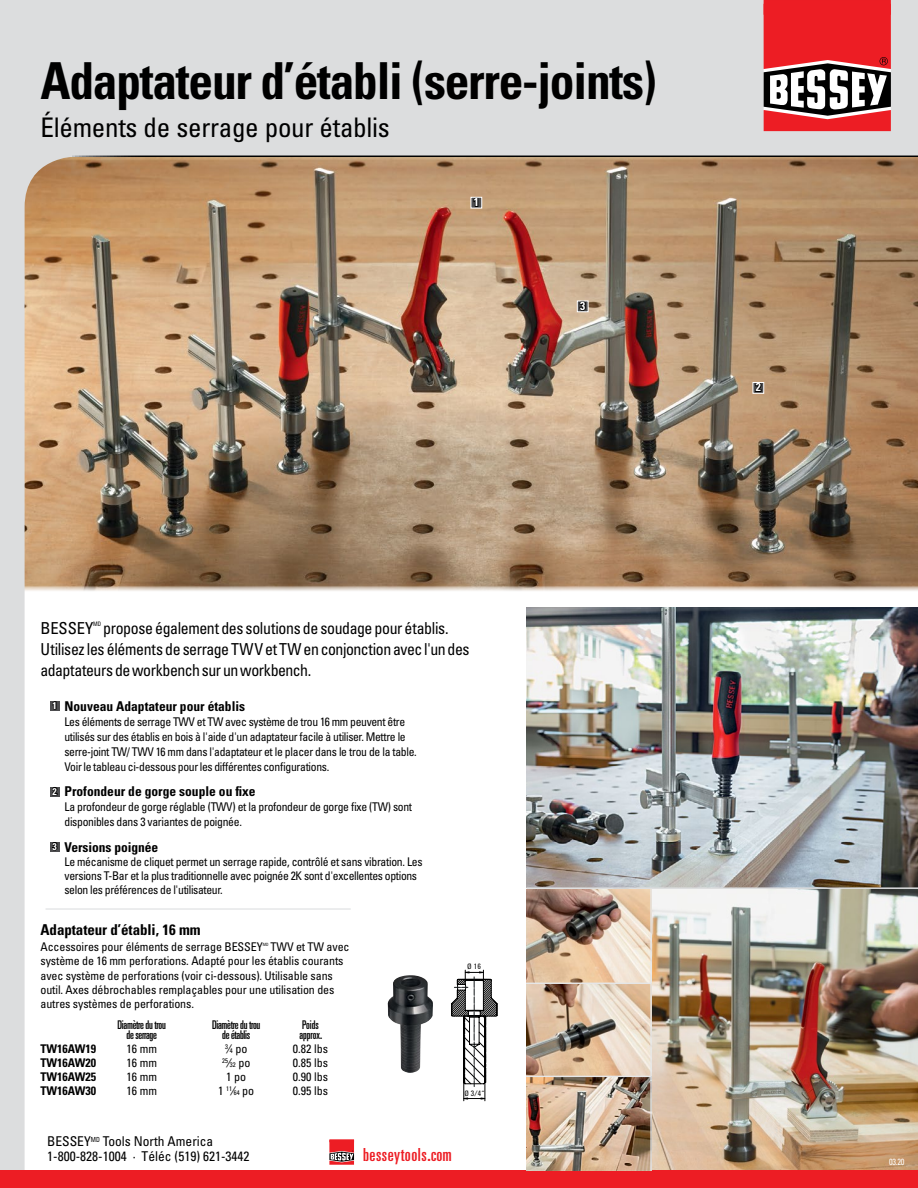
<style>
.page{position:relative;width:918px;height:1188px;background:#fff}
.page>*{position:absolute;margin:0;border:0;box-sizing:border-box;transform-origin:0 0}
.t1{font:700 condensed 51px "Univers LT";letter-spacing:-.025em;color:#000}
.t2{font:condensed 27px "Univers LT";letter-spacing:-.01em;color:#000}
.t3{font:ultra-condensed 18px "Univers LT";letter-spacing:.03em;color:#ed1d24}
.t4{font:condensed 16.5px/21px "Univers LT";letter-spacing:-.025em;color:#000;scale:.96 1}
.t5{font:condensed 16.5px "Univers LT";letter-spacing:-.025em;color:#000}
.t6{font:700 condensed 15px "Univers LT";letter-spacing:-.005em;color:#000}
.t7{font:700 condensed 13.5px "Univers LT";color:#000}
.t8{font:condensed 13.5px/15px "Univers LT";color:#000}
.t9{font:condensed 12px/14.2px "Univers LT";letter-spacing:-.025em;color:#000}
.t10{font:ultra-condensed 12px/10.5px "Univers LT";letter-spacing:-.025em;color:#000;text-align:center;scale:.95 1}
.t11{font:700 condensed 12px "Univers LT";color:#000}
.t12{font:ultra-condensed 12px/10.5px "Univers LT";color:#000;scale:.93 1}
.t13{font:700 condensed 11.55px "Univers LT";color:#fff}
.t14{font:condensed 9px "Univers LT";color:#fff;scale:.9 1}
.t15{font:7.65px "Utah WGL Cond";color:#000}
.t16{font:condensed 6.6px "Univers LT";color:#000}
.t17{font:condensed 6.15px "Univers LT";color:#000;scale:.9 1}
.t18{font:condensed 4.35px "Univers LT";color:#000;scale:.9 1}
.s1{font-size:9.75px;color:#fff}
.s2{font-size:6.6px}
.s3{font-size:12px}
</style>
<div class="page">
<img style="left:0;top:0;width:918px;height:1171px">
<hr style="left:68px;top:156px;width:850px;height:1px;background:#fff">
<div style="left:0;top:1171px;width:918px;height:17px;background:#ed1d24"></div>
<hr style="left:329px;top:1139px;width:25px;height:3px;background:#ed1d24">
<svg style="left:329px;top:1140px;width:25px;height:25px"></svg>
<div style="left:764px;top:0;width:127px;height:15px;background:#ed1d24"></div>
<svg style="left:764px;top:15px;width:127px;height:116px"></svg>
<img style="left:526px;top:889px;width:124px;height:94px">
<img style="left:526px;top:984px;width:124px;height:186px">
<hr style="left:526px;top:983px;width:125px;height:1px;background:#e6e7e8">
<hr style="left:650px;top:889px;width:2px;height:282px;background:#e6e7e8">
<hr style="left:526px;top:1076px;width:125px;height:1px;background:#e6e7e8">
<img style="left:388px;top:975px;width:45px;height:98px">
<svg style="left:451px;top:970px;width:46px;height:131px"></svg>
<div style="left:471px;top:197px;width:11px;height:11px;background:#4d4d4f"></div>
<svg style="left:472px;top:196px;width:7px;height:10px"></svg>
<div style="left:471px;top:197px;width:11px;height:11px;border:1px solid #fff"></div>
<svg style="left:754px;top:381px;width:8px;height:10px"></svg>
<div style="left:753px;top:382px;width:11px;height:11px;border:1px solid #fff"></div>
<svg style="left:578px;top:300px;width:9px;height:10px"></svg>
<div style="left:577px;top:301px;width:11px;height:11px;border:1px solid #fff"></div>
<div style="left:50px;top:701px;width:9px;height:10px;background:#4d4d4f"></div>
<svg style="left:51px;top:700px;width:6px;height:10px"></svg>
<div style="left:50px;top:787px;width:9px;height:9px;background:#4d4d4f"></div>
<svg style="left:51px;top:786px;width:7px;height:10px"></svg>
<div style="left:50px;top:842px;width:9px;height:10px;background:#4d4d4f"></div>
<svg style="left:51px;top:841px;width:7px;height:10px"></svg>
<h1 class="t1" style="left:40px;top:50px;width:618px">Adaptateur d’établi (serre-joints)</h1>
<h2 class="t2" style="left:40px;top:110px;width:351px">Éléments de serrage pour établis</h2>
<p class="t13" style="left:474px;top:195px;width:7px">1</p>
<p class="t13" style="left:580px;top:299px;width:7px">3</p>
<h3 class="t5" style="left:40px;top:618px;width:54px">BESSEY</h3>
<p class="t17" style="left:93px;top:620px;width:10px">MD</p>
<h3 class="t4" style="left:41px;top:618px;width:448px;text-indent:63px">propose également des solutions de soudage pour établis.<br>Utilisez les éléments de serrage TWV et TW en conjonction avec l'un des adaptateurs de workbench sur un workbench.</h3>
<p class="t7" style="left:53px;top:698px;width:194px"><span class="s1">1</span> Nouveau Adaptateur pour établis</p>
<p class="t9" style="left:64px;top:714px;width:354px;line-height:15px">Les éléments de serrage TWV et TW avec système de trou 16 mm peuvent être utilisés sur des établis en bois à l'aide d'un adaptateur facile à utiliser. Mettre le serre-joint TW/ TWV 16 mm dans l'adaptateur et le placer dans le trou de la table.<br>Voir le tableau ci-dessous pour les différentes configurations.</p>
<p class="t7" style="left:53px;top:783px;width:205px"><span class="s1">2</span> Profondeur de gorge souple ou fixe</p>
<p class="t9" style="left:65px;top:800px;width:349px;line-height:15px">La profondeur de gorge réglable (TWV) et la profondeur de gorge fixe (TW) sont disponibles dans 3 variantes de poignée.</p>
<p class="t7" style="left:53px;top:838px;width:107px"><span class="s1">3</span> Versions poignée</p>
<p class="t9" style="left:65px;top:854px;width:360px">Le mécanisme de cliquet permet un serrage rapide, contrôlé et sans vibration. Les versions T-Bar et la plus traditionnelle avec poignée 2K sont d'excellentes options selon les préférences de l'utilisateur.</p>
<p class="t6" style="left:40px;top:920px;width:162px">Adaptateur d’établi, 16 mm</p>
<p class="t9" style="left:40px;top:940px;width:224px">Accessoires pour éléments de serrage BESSEY</p>
<p class="t18" style="left:263px;top:941px;width:8px">MD</p>
<p class="t9" style="left:40px;top:940px;width:311px;text-indent:230px">TWV et TW avec système de 16 mm perforations. Adapté pour les établis courants avec système de perforations (voir ci-dessous). Utilisable sans outil. Axes débrochables remplaçables pour une utilisation des autres systèmes de perforations.</p>
<p class="t10" style="left:118px;top:1019px;width:52px">Diamètre du trou de serrage</p>
<p class="t10" style="left:212px;top:1019px;width:52px">Diamètre du trou de établis</p>
<p class="t12" style="left:299px;top:1019px;width:26px">Poids approx.</p>
<p class="t11" style="left:40px;top:1041px;width:57px">TW16AW19</p>
<p class="t9" style="left:126px;top:1042px;width:32px">16 mm</p>
<p class="t9" style="left:225px;top:1042px;width:24px"><sup>3</sup>⁄<span class="s2">4</span> po</p>
<p class="t9" style="left:293px;top:1042px;width:37px">0.82 lbs</p>
<p class="t11" style="left:41px;top:1056px;width:57px">TW16AW20</p>
<p class="t9" style="left:126px;top:1056px;width:32px">16 mm</p>
<p class="t16" style="left:222px;top:1059px;width:30px">25<span class="s3">⁄</span>32 <span class="s3">po</span></p>
<p class="t9" style="left:293px;top:1056px;width:37px">0.85 lbs</p>
<p class="t11" style="left:41px;top:1070px;width:57px">TW16AW25</p>
<p class="t9" style="left:126px;top:1070px;width:32px">16 mm</p>
<p class="t9" style="left:226px;top:1070px;width:21px">1 po</p>
<p class="t9" style="left:293px;top:1070px;width:37px">0.90 lbs</p>
<p class="t11" style="left:41px;top:1084px;width:57px">TW16AW30</p>
<p class="t9" style="left:126px;top:1084px;width:32px">16 mm</p>
<p class="t9" style="left:218px;top:1084px;width:38px">1 <sup>11</sup>⁄<span class="s2">64</span> po</p>
<p class="t9" style="left:293px;top:1084px;width:37px">0.95 lbs</p>
<p class="t15" style="left:467px;top:960px;width:15px">Ø 16</p>
<p class="t15" style="left:464px;top:1088px;width:22px">Ø 3/4“</p>
<p class="t13" style="left:756px;top:380px;width:7px">2</p>
<p class="t8" style="left:47px;top:1134px;width:204px">BESSEY<sup>MD</sup> Tools North America<br>1-800-828-1004 · Téléc (519) 621-3442</p>
<h3 class="t3" style="left:363px;top:1145px;width:90px">besseytools.com</h3>
<p class="t14" style="left:889px;top:1157px;width:19px">03.20</p>
</div>
